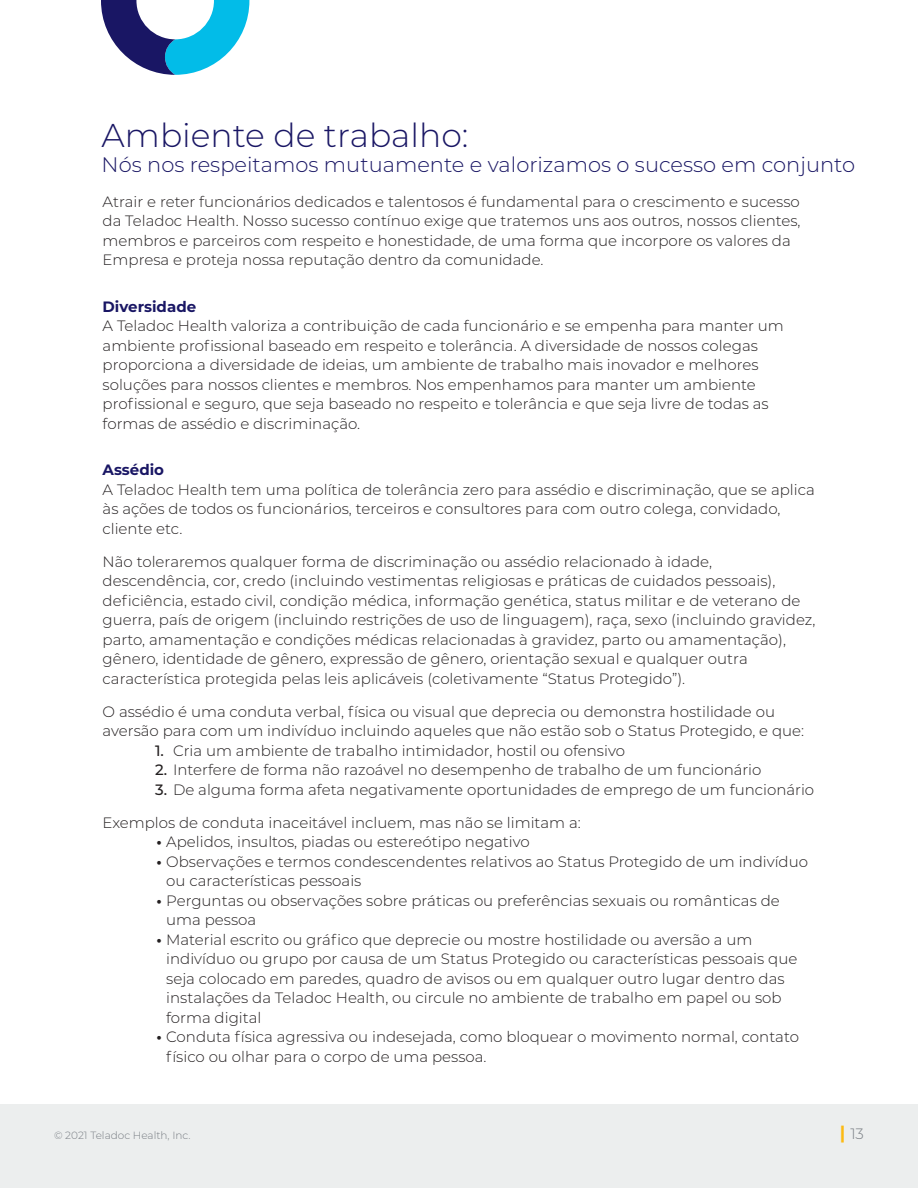
<style>
.page{position:relative;width:918px;height:1188px;background:#fff}
.page>*{position:absolute;margin:0;border:0;box-sizing:border-box;transform-origin:0 0}
.Subhead{font:300 33px "Montserrat";color:#191664}
.Subhead-2{font:300 21px "Montserrat";color:#191664}
.t1{font:300 15px/19.5px "Montserrat";color:#231f20}
.t2{font:700 15px "Montserrat";color:#191664}
.t3{font:300 15px "Montserrat";color:#787d83}
.t4{font:300 10.5px "Montserrat";color:#787d83}
.s1{font-weight:500}
.s2{font-weight:700}
.s3{font-weight:700;font-size:18px;color:#fcba13}
</style>
<div class="page">
<div style="left:0;top:1104px;width:918px;height:84px;background:#eceeee"></div>
<svg style="left:101px;top:0;width:148px;height:75px"></svg>
<p class="Subhead" style="left:102px;top:113px;width:368px">Ambiente de trabalho:</p>
<p class="Subhead-2" style="left:102px;top:150px;width:755px">Nós nos respeitamos mutuamente e valorizamos o sucesso em conjunto</p>
<p class="t1" style="left:103px;top:191px;width:699px">Atrair e reter funcionários dedicados e talentosos é fundamental para o crescimento e sucesso da Teladoc Health. Nosso sucesso contínuo exige que tratemos uns aos outros, nossos clientes, membros e parceiros com respeito e honestidade, de uma forma que incorpore os valores da Empresa e proteja nossa reputação dentro da comunidade.</p>
<p class="t2" style="left:103px;top:296px;width:95px">Diversidade</p>
<p class="t1" style="left:103px;top:316px;width:683px">A Teladoc Health valoriza a contribuição de cada funcionário e se empenha para manter um ambiente profissional baseado em respeito e tolerância. A diversidade de nossos colegas proporciona a diversidade de ideias, um ambiente de trabalho mais inovador e melhores soluções para nossos clientes e membros. Nos empenhamos para manter um ambiente profissional e seguro, que seja baseado no respeito e tolerância e que seja livre de todas as formas de assédio e discriminação.</p>
<p class="t2" style="left:103px;top:459px;width:63px">Assédio</p>
<p class="t1" style="left:103px;top:479px;width:714px">A Teladoc Health tem uma política de tolerância zero para assédio e discriminação, que se aplica às ações de todos os funcionários, terceiros e consultores para com outro colega, convidado, cliente etc.</p>
<p class="t1" style="left:103px;top:551px;width:714px">Não toleraremos qualquer forma de discriminação ou assédio relacionado à idade, descendência, cor, credo (incluindo vestimentas religiosas e práticas de cuidados pessoais), deficiência, estado civil, condição médica, informação genética, status militar e de veterano de guerra, país de origem (incluindo restrições de uso de linguagem), raça, sexo (incluindo gravidez, parto, amamentação e condições médicas relacionadas à gravidez, parto ou amamentação), gênero, identidade de gênero, expressão de gênero, orientação sexual e qualquer outra característica protegida pelas leis aplicáveis (coletivamente “Status Protegido”).</p>
<p class="t1" style="left:103px;top:701px;width:703px">O assédio é uma conduta verbal, física ou visual que deprecia ou demonstra hostilidade ou aversão para com um indivíduo incluindo aqueles que não estão sob o Status Protegido, e que:</p>
<p class="t1" style="left:155px;top:740px;width:471px"><span class="s1">1.</span> Cria um ambiente de trabalho intimidador, hostil ou ofensivo</p>
<p class="t1" style="left:155px;top:760px;width:608px"><span class="s1">2.</span> Interfere de forma não razoável no desempenho de trabalho de um funcionário</p>
<p class="t1" style="left:155px;top:779px;width:661px"><span class="s1">3.</span> De alguma forma afeta negativamente oportunidades de emprego de um funcionário</p>
<p class="t1" style="left:103px;top:812px;width:480px">Exemplos de conduta inaceitável incluem, mas não se limitam a:</p>
<p class="t1" style="left:157px;top:832px;width:375px"><span class="s2">•</span> Apelidos, insultos, piadas ou estereótipo negativo</p>
<p class="t1" style="left:166px;top:851px;width:643px;text-indent:-10px"><span class="s2">•</span> Observações e termos condescendentes relativos ao Status Protegido de um indivíduo ou características pessoais</p>
<p class="t1" style="left:166px;top:890px;width:615px;text-indent:-10px"><span class="s2">•</span> Perguntas ou observações sobre práticas ou preferências sexuais ou românticas de uma pessoa</p>
<p class="t1" style="left:166px;top:929px;width:633px;text-indent:-10px"><span class="s2">•</span> Material escrito ou gráfico que deprecie ou mostre hostilidade ou aversão a um indivíduo ou grupo por causa de um Status Protegido ou características pessoais que seja colocado em paredes, quadro de avisos ou em qualquer outro lugar dentro das instalações da Teladoc Health, ou circule no ambiente de trabalho em papel ou sob forma digital</p>
<p class="t1" style="left:166px;top:1027px;width:634px;text-indent:-10px"><span class="s2">•</span> Conduta física agressiva ou indesejada, como bloquear o movimento normal, contato físico ou olhar para o corpo de uma pessoa.</p>
<p class="t4" style="left:54px;top:1128px;width:138px">© 2021 Teladoc Health, Inc.</p>
<p class="t3" style="left:840px;top:1123px;width:26px"><span class="s3">|</span> 13</p>
</div>
